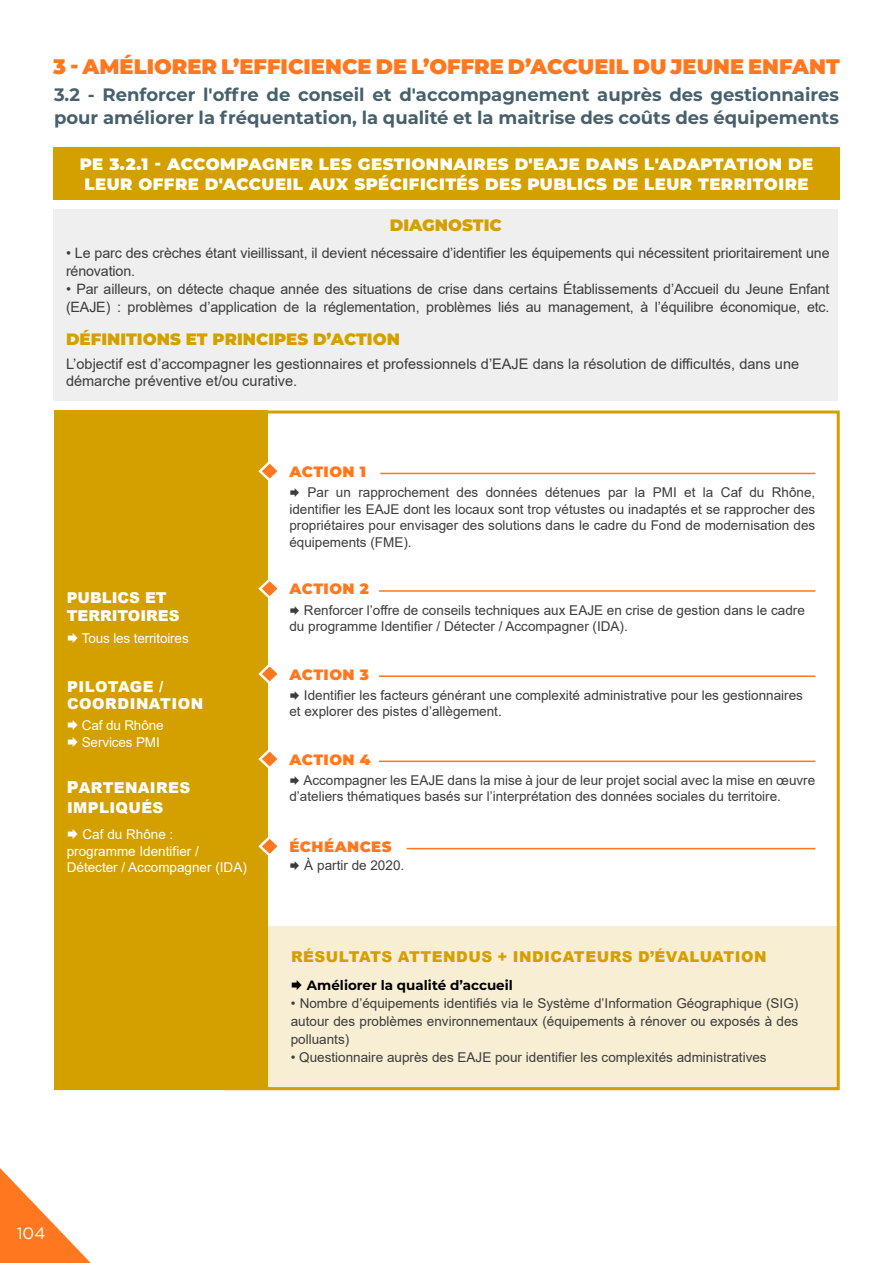
<style>
.page{position:relative;width:893px;height:1263px;background:#fff}
.page>*{position:absolute;margin:0;border:0;box-sizing:border-box;transform-origin:0 0}
.t1{font:900 21px "Montserrat";color:#ff771e}
.t2{font:700 18px/22.5px "Montserrat";color:#46606c}
.t3{font:900 16.5px/19.5px "Montserrat";letter-spacing:.03em;color:#fff}
.t4{font:900 16.5px "Montserrat";color:#d4a000}
.t5{font:16.5px "Gotham";color:#fff}
.t6{font:900 15px "Arial";letter-spacing:.035em;color:#d4a000}
.t7{font:900 15px/17.7px "Arial";letter-spacing:.025em;color:#fff}
.t8{font:900 15px "Montserrat";letter-spacing:.03em;color:#ff771e}
.t9{font:900 15px/17.7px "Arial";color:#fff}
.t10{font:14.55px/16.5px "Arial";color:#3c3c3b}
.t11{font:14.25px/18px "Arial";letter-spacing:-.01em;color:#3c3c3b}
.t12{font:13.5px/16.5px "Arial";color:#3c3c3b}
.t13{font:13.5px/16.5px "Arial";color:#fff}
.t14{font:700 13.5px "Montserrat";color:#000}
.s1{font-size:16.5px}
</style>
<div class="page">
<svg style="left:0;top:1168px;width:91px;height:95px"></svg>
<div style="left:224px;top:926px;width:614px;height:164px;background:#f7eed4"></div>
<div style="left:53px;top:209px;width:785px;height:191px;background:#efefef"></div>
<div style="left:54px;top:410px;width:214px;height:680px;background:#d4a000"></div>
<div style="left:54px;top:410px;width:786px;height:680px;border:3px solid #d4a000"></div>
<div style="left:53px;top:148px;width:787px;height:52px;background:#d4a000"></div>
<hr style="left:380px;top:473px;width:435px;height:1px;background:#ff771e">
<svg style="left:258px;top:462px;width:19px;height:19px"></svg>
<hr style="left:379px;top:590px;width:436px;height:2px;background:#ff771e">
<svg style="left:258px;top:579px;width:19px;height:19px"></svg>
<hr style="left:379px;top:675px;width:436px;height:2px;background:#ff771e">
<svg style="left:258px;top:665px;width:19px;height:18px"></svg>
<hr style="left:379px;top:760px;width:436px;height:2px;background:#ff771e">
<svg style="left:258px;top:750px;width:19px;height:18px"></svg>
<hr style="left:407px;top:848px;width:408px;height:1px;background:#ff771e">
<svg style="left:258px;top:837px;width:19px;height:19px"></svg>
<h1 class="t1" style="left:53px;top:51px;width:788px">3 - AMÉLIORER L’EFFICIENCE DE L’OFFRE D’ACCUEIL DU JEUNE ENFANT</h1>
<h2 class="t2" style="left:54px;top:83px;width:786px">3.2 - Renforcer l'offre de conseil et d'accompagnement auprès des gestionnaires pour améliorer la fréquentation, la qualité et la maitrise des coûts des équipements</h2>
<p class="t3" style="left:80px;top:153px;width:735px">PE 3.2.1 - ACCOMPAGNER LES GESTIONNAIRES D'EAJE DANS L'ADAPTATION DE<br>LEUR OFFRE D'ACCUEIL AUX SPÉCIFICITÉS DES PUBLICS DE LEUR TERRITOIRE</p>
<p class="t4" style="left:390px;top:213px;width:114px">DIAGNOSTIC</p>
<p class="t11" style="left:66px;top:244px;width:765px">• Le parc des crèches étant vieillissant, il devient nécessaire d’identifier les équipements qui nécessitent prioritairement une rénovation.</p>
<p class="t11" style="left:66px;top:280px;width:765px">• Par ailleurs, on détecte chaque année des situations de crise dans certains Établissements d’Accueil du Jeune Enfant (EAJE) : problèmes d’application de la réglementation, problèmes liés au management, à l’équilibre économique, etc.</p>
<p class="t4" style="left:66px;top:327px;width:335px">DÉFINITIONS ET PRINCIPES D’ACTION</p>
<p class="t10" style="left:66px;top:356px;width:735px">L’objectif est d’accompagner les gestionnaires et professionnels d’EAJE dans la résolution de difficultés, dans une démarche préventive et/ou curative.</p>
<p class="t9" style="left:67px;top:588px;width:114px">PUBLICS ET<br>TERRITOIRES</p>
<p class="t13" style="left:82px;top:630px;width:108px">Tous les territoires</p>
<p class="t7" style="left:67px;top:677px;width:138px">PILOTAGE /<br>COORDINATION</p>
<p class="t13" style="left:82px;top:717px;width:83px">Caf du Rhône<br>Services PMI</p>
<p class="t7" style="left:67px;top:778px;width:125px;line-height:19.5px"><span class="s1">P</span>ARTENAIRES<br>IMPLIQUÉS</p>
<p class="t13" style="left:67px;top:826px;width:182px;text-indent:16px">Caf du Rhône :<br>programme Identifier /<br>Détecter / Accompagner (IDA)</p>
<p class="t8" style="left:289px;top:460px;width:78px">ACTION 1</p>
<p class="t12" style="left:289px;top:484px;width:527px;text-align:justify;text-indent:18px">Par un rapprochement des données détenues par la PMI et la Caf du Rhône, identifier les EAJE dont les locaux sont trop vétustes ou inadaptés et se rapprocher des propriétaires pour envisager des solutions dans le cadre du Fond de modernisation des équipements (FME).</p>
<p class="t8" style="left:289px;top:578px;width:81px">ACTION 2</p>
<p class="t12" style="left:289px;top:601px;width:517px;text-indent:15px">Renforcer l’offre de conseils techniques aux EAJE en crise de gestion dans le cadre du programme Identifier / Détecter / Accompagner (IDA).</p>
<p class="t8" style="left:289px;top:663px;width:81px">ACTION 3</p>
<p class="t12" style="left:289px;top:687px;width:515px;text-indent:15px">Identifier les facteurs générant une complexité administrative pour les gestionnaires et explorer des pistes d’allègement.</p>
<p class="t8" style="left:289px;top:748px;width:83px">ACTION 4</p>
<p class="t12" style="left:289px;top:772px;width:527px;text-indent:14px">Accompagner les EAJE dans la mise à jour de leur projet social avec la mise en œuvre d’ateliers thématiques basés sur l’interprétation des données sociales du territoire.</p>
<p class="t8" style="left:289px;top:835px;width:104px">ÉCHÉANCES</p>
<p class="t12" style="left:304px;top:857px;width:102px">À partir de 2020.</p>
<p class="t6" style="left:291px;top:945px;width:477px">RÉSULTATS ATTENDUS + INDICATEURS D’ÉVALUATION</p>
<p class="t14" style="left:307px;top:976px;width:208px">Améliorer la qualité d’accueil</p>
<p class="t12" style="left:291px;top:994px;width:509px;line-height:18px;text-align:justify">• Nombre d’équipements identifiés via le Système d’Information Géographique (SIG) autour des problèmes environnementaux (équipements à rénover ou exposés à des polluants)</p>
<p class="t12" style="left:291px;top:1049px;width:477px">• Questionnaire auprès des EAJE pour identifier les complexités administratives</p>
<p class="t5" style="left:17px;top:1222px;width:30px">104</p>
</div>
